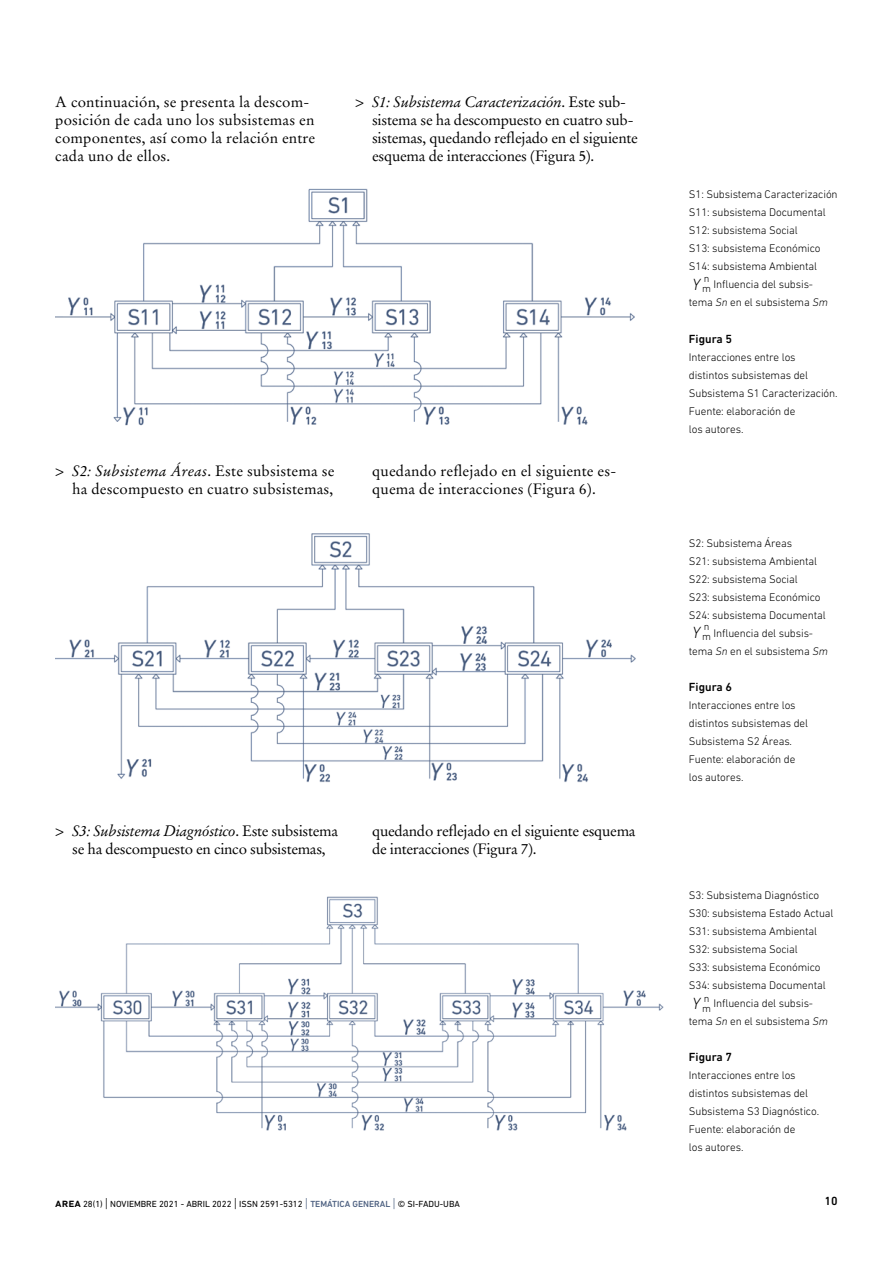
<style>
.page{position:relative;width:893px;height:1263px;background:#fff}
.page>*{position:absolute;margin:0;border:0;box-sizing:border-box;transform-origin:0 0}
.t1{font:italic 300 16.5px "DIN Next LT Pro";color:#000}
._23__Texto_principal{font:15px/18px "Stempel Garamond LT Std";letter-spacing:.01em;color:#000}
._23__Texto_principal-2{font:15px/18px "Stempel Garamond LT Std";letter-spacing:-.015em;color:#000}
._23__Texto_principal-3{font:15px/18px "Stempel Garamond LT Std";letter-spacing:-.02em;color:#000;text-align:center}
._32__Titulo_Figuras{font:500 12px "DIN Next LT Pro";color:#000}
._33__Epígrafe{font:300 11.25px/18px "DIN Next LT Pro";letter-spacing:-.01em;color:#000}
.t2{font:300 10.5px "DIN Next LT Pro";color:#000}
.t3{font:9px "DIN Next LT Pro";color:#000}
.s1{font-style:italic}
.s2{font-weight:500;font-size:12px}
.s3{font-weight:300;font-size:13.5px}
.s4{font-weight:300;font-size:13.5px;color:#4f6282}
.s5{font-weight:500;color:#4f6282}
</style>
<div class="page">
<img style="left:55px;top:188px;width:580px;height:238px">
<img style="left:55px;top:533px;width:581px;height:249px">
<img style="left:55px;top:896px;width:609px;height:235px">
<p class="_23__Texto_principal" style="left:55px;top:93px;width:261px">A continuación, se presenta la descom&shy;posición de cada uno los subsistemas en componentes, así como la relación entre cada uno de ellos.</p>
<p class="_23__Texto_principal-2" style="left:372px;top:93px;width:267px;text-indent:-17px">&gt; <span class="s1">S1: Subsistema Caracterización</span>. Este sub&shy;sistema se ha descompuesto en cuatro sub&shy;sistemas, quedando reflejado en el siguiente esquema de interacciones (Figura 5).</p>
<p class="_23__Texto_principal" style="left:55px;top:462px;width:281px;text-align:right">&gt; <span class="s1">S2: Subsistema Áreas</span>. Este subsistema se ha descompuesto en cuatro subsistemas,</p>
<p class="_23__Texto_principal" style="left:372px;top:462px;width:246px">quedando reflejado en el siguiente es&shy;quema de interacciones (Figura 6).</p>
<p class="_23__Texto_principal-3" style="left:55px;top:822px;width:284px">&gt; <span class="s1">S3: Subsistema Diagnóstico</span>. Este subsistema se ha descompuesto en cinco subsistemas,</p>
<p class="_23__Texto_principal-3" style="left:372px;top:822px;width:265px;text-align:left">quedando reflejado en el siguiente esquema de interacciones (Figura 7).</p>
<p class="_33__Epígrafe" style="left:689px;top:185px;width:150px">S1: Subsistema Caracterización</p>
<p class="_33__Epígrafe" style="left:689px;top:203px;width:138px">S11: subsistema Documental</p>
<p class="_33__Epígrafe" style="left:689px;top:221px;width:110px">S12: subsistema Social</p>
<p class="_33__Epígrafe" style="left:689px;top:239px;width:133px">S13: subsistema Económico</p>
<p class="_33__Epígrafe" style="left:689px;top:257px;width:130px">S14: subsistema Ambiental</p>
<p class="t1" style="left:692px;top:275px;width:10px">Y</p>
<p class="t2" style="left:704px;top:272px;width:7px">n</p>
<p class="t2" style="left:702px;top:282px;width:10px">m</p>
<p class="_33__Epígrafe" style="left:714px;top:275px;width:101px">Influencia del subsis-</p>
<p class="_33__Epígrafe" style="left:689px;top:293px;width:140px">tema <span class="s1">Sn</span> en el subsistema <span class="s1">Sm</span></p>
<p class="_32__Titulo_Figuras" style="left:689px;top:332px;width:45px">Figura 5</p>
<p class="_33__Epígrafe" style="left:689px;top:348px;width:150px">Interacciones entre los distintos subsistemas del<br>Subsistema S1 Caracterización.</p>
<p class="_33__Epígrafe" style="left:689px;top:402px;width:108px">Fuente: elaboración de</p>
<p class="_33__Epígrafe" style="left:689px;top:420px;width:56px">los autores.</p>
<p class="_33__Epígrafe" style="left:689px;top:534px;width:105px">S2: Subsistema Áreas</p>
<p class="_33__Epígrafe" style="left:689px;top:552px;width:130px">S21: subsistema Ambiental</p>
<p class="_33__Epígrafe" style="left:689px;top:570px;width:110px">S22: subsistema Social</p>
<p class="_33__Epígrafe" style="left:689px;top:588px;width:133px">S23: subsistema Económico</p>
<p class="_33__Epígrafe" style="left:689px;top:606px;width:138px">S24: subsistema Documental</p>
<p class="t1" style="left:692px;top:623px;width:10px">Y</p>
<p class="t2" style="left:704px;top:621px;width:7px">n</p>
<p class="t2" style="left:702px;top:630px;width:10px">m</p>
<p class="_33__Epígrafe" style="left:714px;top:624px;width:101px">Influencia del subsis-</p>
<p class="_33__Epígrafe" style="left:689px;top:642px;width:140px">tema <span class="s1">Sn</span> en el subsistema <span class="s1">Sm</span></p>
<p class="_32__Titulo_Figuras" style="left:689px;top:680px;width:45px">Figura 6</p>
<p class="_33__Epígrafe" style="left:689px;top:696px;width:121px">Interacciones entre los distintos subsistemas del<br>Subsistema S2 Áreas.</p>
<p class="_33__Epígrafe" style="left:689px;top:750px;width:108px">Fuente: elaboración de los autores.</p>
<p class="_33__Epígrafe" style="left:689px;top:886px;width:132px">S3: Subsistema Diagnóstico</p>
<p class="_33__Epígrafe" style="left:689px;top:904px;width:146px">S30: subsistema Estado Actual</p>
<p class="_33__Epígrafe" style="left:689px;top:922px;width:130px">S31: subsistema Ambiental</p>
<p class="_33__Epígrafe" style="left:689px;top:940px;width:110px">S32: subsistema Social</p>
<p class="_33__Epígrafe" style="left:689px;top:958px;width:133px">S33: subsistema Económico</p>
<p class="_33__Epígrafe" style="left:689px;top:976px;width:138px">S34: subsistema Documental</p>
<p class="t1" style="left:692px;top:994px;width:10px">Y</p>
<p class="t2" style="left:704px;top:992px;width:7px">n</p>
<p class="t2" style="left:702px;top:1002px;width:10px">m</p>
<p class="_33__Epígrafe" style="left:714px;top:994px;width:101px">Influencia del subsis-</p>
<p class="_33__Epígrafe" style="left:689px;top:1012px;width:140px">tema <span class="s1">Sn</span> en el subsistema <span class="s1">Sm</span></p>
<p class="_32__Titulo_Figuras" style="left:689px;top:1050px;width:45px">Figura 7</p>
<p class="_33__Epígrafe" style="left:689px;top:1066px;width:132px">Interacciones entre los distintos subsistemas del<br>Subsistema S3 Diagnóstico.</p>
<p class="_33__Epígrafe" style="left:689px;top:1120px;width:108px">Fuente: elaboración de</p>
<p class="_33__Epígrafe" style="left:689px;top:1138px;width:56px">los autores.</p>
<p class="t3" style="left:55px;top:1198px;width:406px"><span class="s2">area</span> 28(1) <span class="s3">|</span> NOVIEMBRE 2021 - ABRIL 2022 <span class="s3">|</span> ISSN 2591-5312 <span class="s4">|</span> <span class="s5">TEMÁTICA GENERAL</span> <span class="s4">|</span> © SI-FADU-UBA</p>
<p class="_32__Titulo_Figuras" style="left:824px;top:1194px;width:15px">10</p>
</div>
